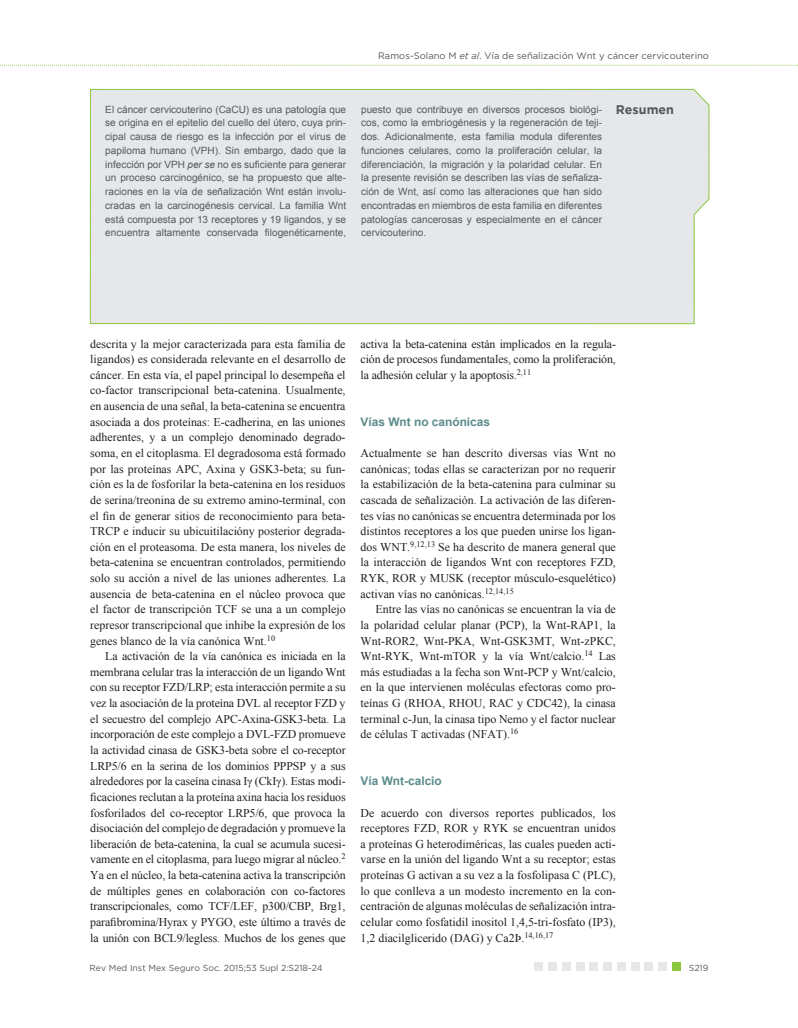
<style>
.page{position:relative;width:798px;height:1028px;background:#fff}
.page>*{position:absolute;margin:0;border:0;box-sizing:border-box;transform-origin:0 0}
.t1{font:700 12.5px "Gotham";color:#57585a}
.t2{font:11.88px/15.6px "Times New Roman";color:#231f20;text-align:justify}
.t3{font:700 11.88px "Arial";color:#5d8b8b}
.t4{font:10px/13.8px "Arial";color:#57585a;text-align:justify}
.t5{font:9.38px "Gotham";color:#57585a}
.t6{font:8.75px "Gotham";color:#57585a}
.s1{font-style:italic}
</style>
<div class="page">
<svg style="left:90px;top:64px;width:619px;height:260px;background:#e7e9e9"></svg>
<svg style="left:0;top:65px;width:798px;height:1px"></svg>
<div style="left:602px;top:962px;width:9px;height:9px;background:#e6e7e9"></div>
<div style="left:644px;top:962px;width:9px;height:9px;background:#e6e7e9"></div>
<div style="left:657px;top:962px;width:9px;height:9px;background:#e6e7e9"></div>
<div style="left:671px;top:962px;width:9px;height:9px;background:#8bc63e"></div>
<div style="left:589px;top:962px;width:9px;height:9px;background:#e6e7e9"></div>
<div style="left:575px;top:962px;width:9px;height:9px;background:#e6e7e9"></div>
<div style="left:561px;top:962px;width:9px;height:9px;background:#e6e7e9"></div>
<div style="left:548px;top:962px;width:9px;height:9px;background:#e6e7e9"></div>
<div style="left:630px;top:962px;width:9px;height:9px;background:#e6e7e9"></div>
<div style="left:616px;top:962px;width:9px;height:9px;background:#e6e7e9"></div>
<div style="left:533px;top:962px;width:9px;height:9px;background:#e6e7e9"></div>
<p class="t5" style="left:378px;top:50px;width:332px">Ramos-Solano M <span class="s1">et al</span>. Vía de señalización Wnt y cáncer cervicouterino</p>
<p class="t4" style="left:105px;top:102px;width:242px">El cáncer cervicouterino (CaCU) es una patología que se origina en el epitelio del cuello del útero, cuya prin&shy;cipal causa de riesgo es la infección por el virus de papiloma humano (VPH). Sin embargo, dado que la infección por VPH <span class="s1">per se</span> no es suficiente para generar un proceso carcinogénico, se ha propuesto que alte&shy;raciones en la vía de señalización Wnt están involu&shy;cradas en la carcinogénesis cervical. La familia Wnt está compuesta por 13 receptores y 19 ligandos, y se encuentra altamente conservada filogenéticamente,</p>
<p class="t4" style="left:361px;top:102px;width:242px">puesto que contribuye en diversos procesos biológi&shy;cos, como la embriogénesis y la regeneración de teji&shy;dos. Adicionalmente, esta familia modula diferentes funciones celulares, como la proliferación celular, la diferenciación, la migración y la polaridad celular. En la presente revisión se describen las vías de señaliza&shy;ción de Wnt, así como las alteraciones que han sido encontradas en miembros de esta familia en diferentes patologías cancerosas y especialmente en el cáncer cervicouterino.</p>
<p class="t1" style="left:615px;top:103px;width:60px">Resumen</p>
<p class="t2" style="left:90px;top:335px;width:257px">descrita y la mejor caracterizada para esta familia de ligandos) es considerada relevante en el desarrollo de cáncer. En esta vía, el papel principal lo desempeña el co-factor transcripcional beta-catenina. Usualmente, en ausencia de una señal, la beta-catenina se encuentra asociada a dos proteínas: E-cadherina, en las uniones adherentes, y a un complejo denominado degrado&shy;soma, en el citoplasma. El degradosoma está formado por las proteínas APC, Axina y GSK3-beta; su fun&shy;ción es la de fosforilar la beta-catenina en los residuos de serina/treonina de su extremo amino-terminal, con el fin de generar sitios de reconocimiento para beta-TRCP e inducir su ubicuitilacióny posterior degrada&shy;ción en el proteasoma. De esta manera, los niveles de beta-catenina se encuentran controlados, permitiendo solo su acción a nivel de las uniones adherentes. La ausencia de beta-catenina en el núcleo provoca que el factor de transcripción TCF se una a un complejo represor transcripcional que inhibe la expresión de los genes blanco de la vía canónica Wnt.<sup>10</sup></p>
<p class="t2" style="left:90px;top:648px;width:257px;text-indent:15px">La activación de la vía canónica es iniciada en la membrana celular tras la interacción de un ligando Wnt con su receptor FZD/LRP; esta interacción permite a su vez la asociación de la proteína DVL al receptor FZD y el secuestro del complejo APC-Axina-GSK3-beta. La incorporación de este complejo a DVL-FZD promueve la actividad cinasa de GSK3-beta sobre el co-receptor LRP5/6 en la serina de los dominios PPPSP y a sus alrededores por la caseína cinasa Iγ (CkIγ). Estas modi&shy;ficaciones reclutan a la proteína axina hacia los residuos fosforilados del co-receptor LRP5/6, que provoca la disociación del complejo de degradación y promueve la liberación de beta-catenina, la cual se acumula sucesi&shy;vamente en el citoplasma, para luego migrar al núcleo.<sup>2<br></sup>Ya en el núcleo, la beta-catenina activa la transcripción de múltiples genes en colaboración con co-factores transcripcionales, como TCF/LEF, p300/CBP, Brg1, parafibromina/Hyrax y PYGO, este último a través de la unión con BCL9/legless. Muchos de los genes que</p>
<p class="t2" style="left:360px;top:335px;width:257px">activa la beta-catenina están implicados en la regula&shy;ción de procesos fundamentales, como la proliferación, la adhesión celular y la apoptosis.<sup>2,11</sup></p>
<p class="t3" style="left:360px;top:413px;width:131px">Vías Wnt no canónicas</p>
<p class="t2" style="left:360px;top:445px;width:257px">Actualmente se han descrito diversas vías Wnt no canónicas; todas ellas se caracterizan por no requerir la estabilización de la beta-catenina para culminar su cascada de señalización. La activación de las diferen&shy;tes vías no canónicas se encuentra determinada por los distintos receptores a los que pueden unirse los ligan&shy;dos WNT.<sup>9,12,13</sup> Se ha descrito de manera general que la interacción de ligandos Wnt con receptores FZD, RYK, ROR y MUSK (receptor músculo-esquelético) activan vías no canónicas.<sup>12,14,15</sup></p>
<p class="t2" style="left:360px;top:601px;width:257px;text-indent:15px">Entre las vías no canónicas se encuentran la vía de la polaridad celular planar (PCP), la Wnt-RAP1, la Wnt-ROR2, Wnt-PKA, Wnt-GSK3MT, Wnt-zPKC, Wnt-RYK, Wnt-mTOR y la vía Wnt/calcio.<sup>14</sup> Las más estudiadas a la fecha son Wnt-PCP y Wnt/calcio, en la que intervienen moléculas efectoras como pro&shy;teínas G (RHOA, RHOU, RAC y CDC42), la cinasa terminal c-Jun, la cinasa tipo Nemo y el factor nuclear de células T activadas (NFAT).<sup>16</sup></p>
<p class="t3" style="left:360px;top:773px;width:83px">Vía Wnt-calcio</p>
<p class="t2" style="left:360px;top:804px;width:257px">De acuerdo con diversos reportes publicados, los receptores FZD, ROR y RYK se encuentran unidos a proteínas G heterodiméricas, las cuales pueden acti&shy;varse en la unión del ligando Wnt a su receptor; estas proteínas G activan a su vez a la fosfolipasa C (PLC), lo que conlleva a un modesto incremento en la con&shy;centración de algunas moléculas de señalización intra&shy;celular como fosfatidil inositol 1,4,5-tri-fosfato (IP3), 1,2 diacilglicerido (DAG) y Ca2Þ.<sup>14,16,17</sup></p>
<p class="t6" style="left:89px;top:961px;width:235px">Rev Med Inst Mex Seguro Soc. 2015;53 Supl 2:S218-24</p>
<p class="t6" style="left:688px;top:962px;width:21px">S219</p>
</div>
